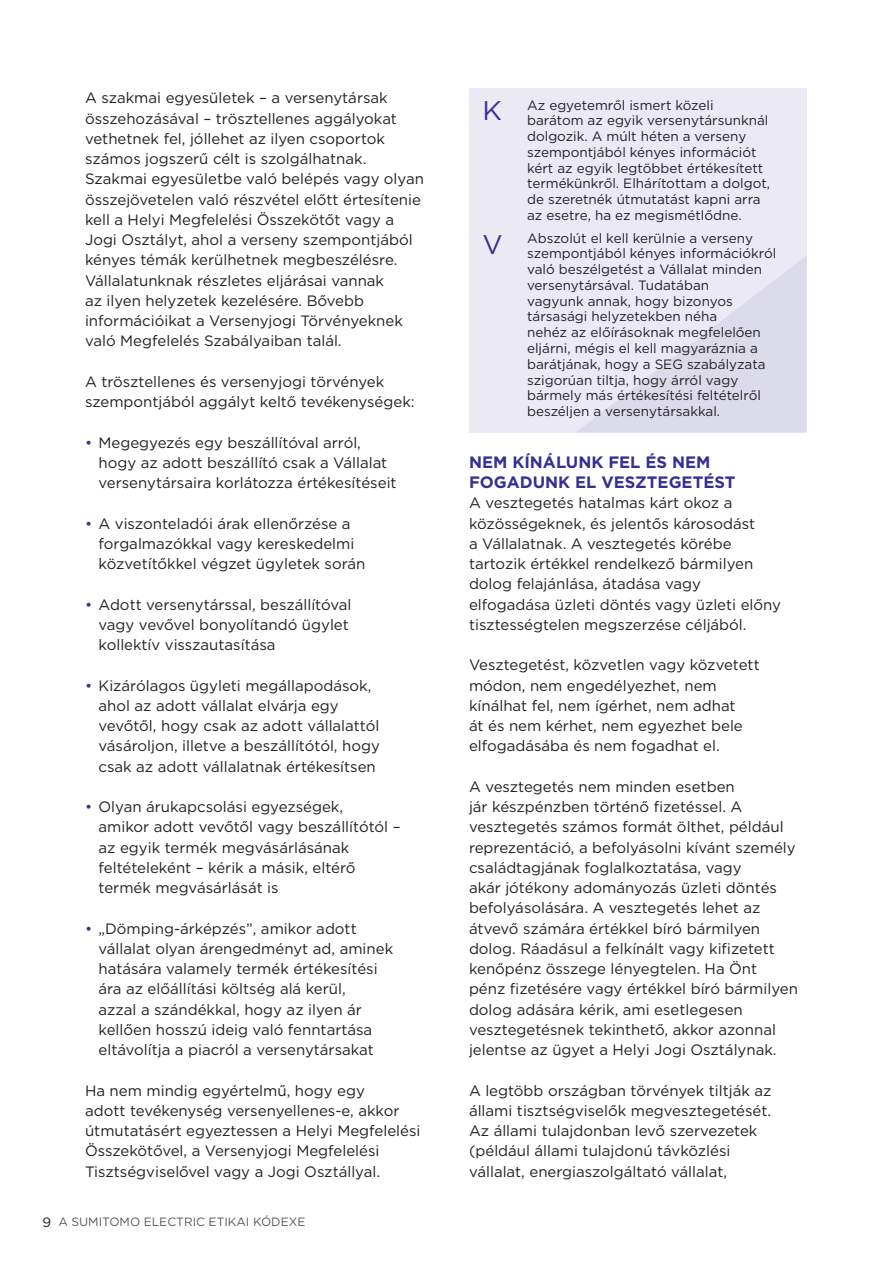
<style>
.page{position:relative;width:893px;height:1263px;background:#fff}
.page>*{position:absolute;margin:0;border:0;box-sizing:border-box;transform-origin:0 0}
.BLUE_HEADS{font:700 16.5px/20.2px "Gotham";color:#353092}
.BODY{font:15px/20.2px "Gotham";color:#231f20}
.t1{font:13.5px/15.8px "Gotham";color:#231f20}
.t2{font:12px "Gotham";color:#57585a}
.s1{color:#353092}
.s2{font-size:13.5px;color:#231f20}
.s3{font-size:27px;color:#353092}
</style>
<div class="page">
<div style="left:469px;top:88px;width:337px;height:344px;background:#ebeaf4"></div>
<svg style="left:577px;top:257px;width:229px;height:175px"></svg>
<p class="BODY" style="left:85px;top:88px;width:340px">A szakmai egyesületek – a versenytársak összehozásával – trösztellenes aggályokat vethetnek fel, jóllehet az ilyen csoportok számos jogszerű célt is szolgálhatnak.<br>Szakmai egyesületbe való belépés vagy olyan összejövetelen való részvétel előtt értesítenie kell a Helyi Megfelelési Összekötőt vagy a Jogi Osztályt, ahol a verseny szempontjából kényes témák kerülhetnek megbeszélésre.<br>Vállalatunknak részletes eljárásai vannak<br>az ilyen helyzetek kezelésére. Bővebb információikat a Versenyjogi Törvényeknek való Megfelelés Szabályaiban talál.</p>
<p class="BODY" style="left:85px;top:371px;width:331px">A trösztellenes és versenyjogi törvények szempontjából aggályt keltő tevékenységek:</p>
<p class="BODY" style="left:99px;top:432px;width:300px;text-indent:-14px"><span class="s1">•</span> Megegyezés egy beszállítóval arról, hogy az adott beszállító csak a Vállalat versenytársaira korlátozza értékesítéseit</p>
<p class="BODY" style="left:99px;top:513px;width:268px;text-indent:-14px"><span class="s1">•</span> A viszonteladói árak ellenőrzése a forgalmazókkal vagy kereskedelmi közvetítőkkel végzet ügyletek során</p>
<p class="BODY" style="left:99px;top:594px;width:254px;text-indent:-14px"><span class="s1">•</span> Adott versenytárssal, beszállítóval vagy vevővel bonyolítandó ügylet kollektív visszautasítása</p>
<p class="BODY" style="left:99px;top:675px;width:283px;text-indent:-14px"><span class="s1">•</span> Kizárólagos ügyleti megállapodások, ahol az adott vállalat elvárja egy vevőtől, hogy csak az adott vállalattól vásároljon, illetve a beszállítótól, hogy csak az adott vállalatnak értékesítsen</p>
<p class="BODY" style="left:99px;top:796px;width:304px;text-indent:-14px"><span class="s1">•</span> Olyan árukapcsolási egyezségek,<br>amikor adott vevőtől vagy beszállítótól – az egyik termék megvásárlásának feltételeként – kérik a másik, eltérő termék megvásárlását is</p>
<p class="BODY" style="left:99px;top:918px;width:296px;text-indent:-14px"><span class="s1">•</span> „Dömping-árképzés”, amikor adott vállalat olyan árengedményt ad, aminek hatására valamely termék értékesítési ára az előállítási költség alá kerül,<br>azzal a szándékkal, hogy az ilyen ár kellően hosszú ideig való fenntartása eltávolítja a piacról a versenytársakat</p>
<p class="BODY" style="left:85px;top:1080px;width:337px">Ha nem mindig egyértelmű, hogy egy<br>adott tevékenység versenyellenes-e, akkor útmutatásért egyeztessen a Helyi Megfelelési Összekötővel, a Versenyjogi Megfelelési Tisztségviselővel vagy a Jogi Osztállyal.</p>
<p class="t2" style="left:43px;top:1214px;width:264px"><span class="s2">9</span> A SUMITOMO ELECTRIC ETIKAI KÓDEXE</p>
<p class="t1" style="left:527px;top:97px;width:245px;text-indent:-44px"><span class="s3">K</span> Az egyetemről ismert közeli barátom az egyik versenytársunknál dolgozik. A múlt héten a verseny szempontjából kényes információt kért az egyik legtöbbet értékesített termékünkről. Elhárítottam a dolgot, de szeretnék útmutatást kapni arra az esetre, ha ez megismétlődne.</p>
<p class="t1" style="left:527px;top:230px;width:251px;text-indent:-44px"><span class="s3">V</span> Abszolút el kell kerülnie a verseny szempontjából kényes információkról való beszélgetést a Vállalat minden versenytársával. Tudatában<br>vagyunk annak, hogy bizonyos társasági helyzetekben néha<br>nehéz az előírásoknak megfelelően eljárni, mégis el kell magyaráznia a barátjának, hogy a SEG szabályzata szigorúan tiltja, hogy árról vagy bármely más értékesítési feltételről beszéljen a versenytársakkal.</p>
<p class="BLUE_HEADS" style="left:469px;top:452px;width:268px">NEM KÍNÁLUNK FEL ÉS NEM<br>FOGADUNK EL VESZTEGETÉST</p>
<p class="BODY" style="left:469px;top:493px;width:314px">A vesztegetés hatalmas kárt okoz a közösségeknek, és jelentős károsodást<br>a Vállalatnak. A vesztegetés körébe tartozik értékkel rendelkező bármilyen dolog felajánlása, átadása vagy elfogadása üzleti döntés vagy üzleti előny tisztességtelen megszerzése céljából.</p>
<p class="BODY" style="left:469px;top:655px;width:292px">Vesztegetést, közvetlen vagy közvetett módon, nem engedélyezhet, nem kínálhat fel, nem ígérhet, nem adhat<br>át és nem kérhet, nem egyezhet bele elfogadásába és nem fogadhat el.</p>
<p class="BODY" style="left:469px;top:776px;width:330px">A vesztegetés nem minden esetben<br>jár készpénzben történő fizetéssel. A vesztegetés számos formát ölthet, például reprezentáció, a befolyásolni kívánt személy családtagjának foglalkoztatása, vagy<br>akár jótékony adományozás üzleti döntés befolyásolására. A vesztegetés lehet az átvevő számára értékkel bíró bármilyen dolog. Ráadásul a felkínált vagy kifizetett kenőpénz összege lényegtelen. Ha Önt<br>pénz fizetésére vagy értékkel bíró bármilyen dolog adására kérik, ami esetlegesen vesztegetésnek tekinthető, akkor azonnal jelentse az ügyet a Helyi Jogi Osztálynak.</p>
<p class="BODY" style="left:469px;top:1080px;width:304px">A legtöbb országban törvények tiltják az állami tisztségviselők megvesztegetését.<br>Az állami tulajdonban levő szervezetek (például állami tulajdonú távközlési vállalat, energiaszolgáltató vállalat,</p>
</div>
